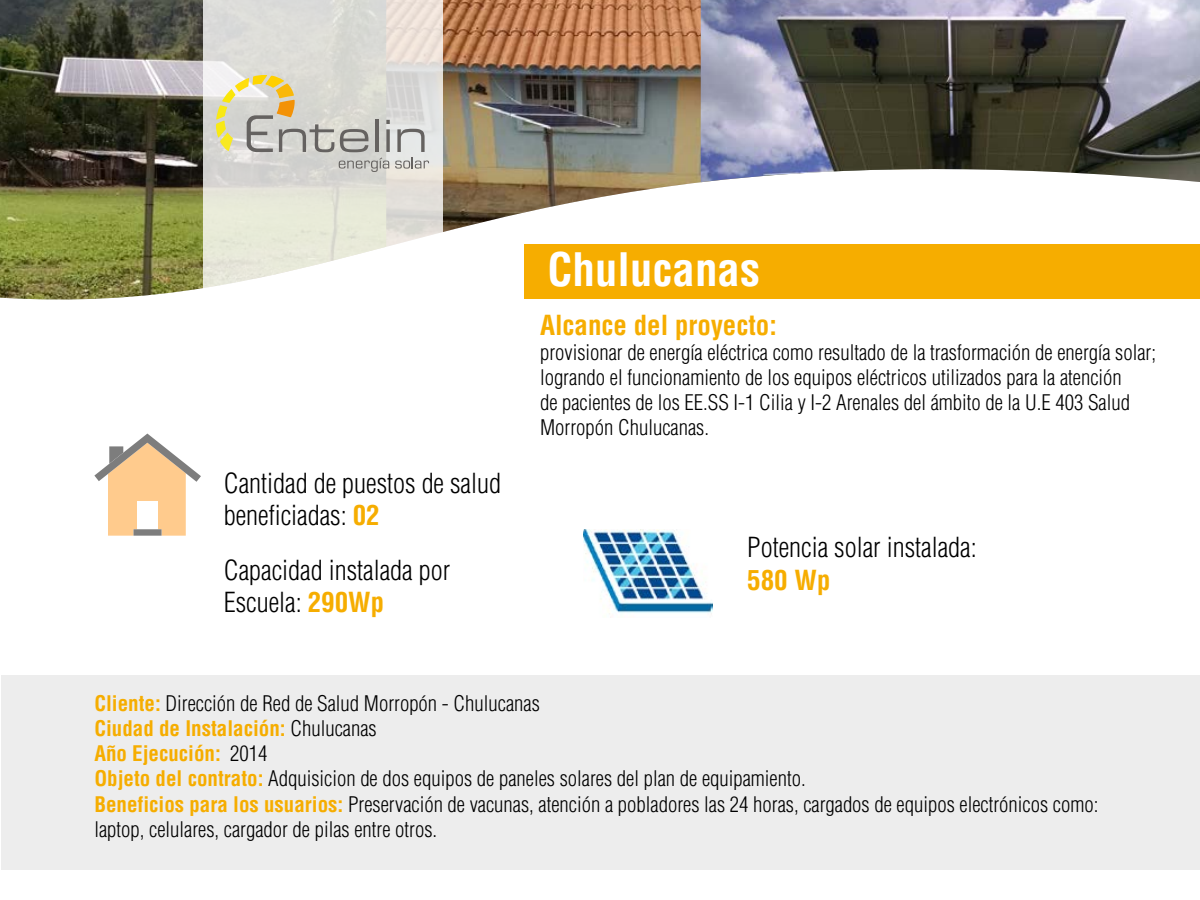
<style>
.page{position:relative;width:1200px;height:900px;background:#fff}
.page>*{position:absolute;margin:0;border:0;box-sizing:border-box;transform-origin:0 0}
.t1{font:700 condensed 45px "Helvetica";color:#fff}
.t2{font:300 condensed 27px/32.4px "Helvetica";color:#000}
.t3{font:700 condensed 27px "Helvetica";color:#f6ad00}
.t4{font:300 condensed 21px/25.2px "Helvetica";color:#000}
.s1{font-weight:700;color:#f6ad00}
</style>
<div class="page">
<img style="left:443px;top:0;width:260px;height:279px">
<img style="left:701px;top:0;width:499px;height:182px">
<img style="left:0;top:0;width:203px;height:300px">
<svg style="left:203px;top:0;width:240px;height:288px;background:#e4e4dc"></svg>
<div style="left:1px;top:675px;width:1199px;height:195px;background:#ededed"></div>
<img style="left:583px;top:529px;width:129px;height:85px">
<svg style="left:94px;top:434px;width:107px;height:102px"></svg>
<svg style="left:216px;top:75px;width:213px;height:96px;background:#d1cebf"></svg>
<div style="left:525px;top:244px;width:675px;height:55px;background:#f6ad00"></div>
<h1 class="t1" style="left:548px;top:242px;width:214px">Chulucanas</h1>
<h1 class="t1" style="left:540px;top:242px;width:214px">Chulucanas</h1>
<p class="t2" style="left:224px;top:467px;width:279px">Cantidad de puestos de salud beneficiadas: <span class="s1">02</span></p>
<p class="t2" style="left:224px;top:553px;width:228px">Capacidad instalada por<br>Escuela: <span class="s1">290Wp</span></p>
<p class="t3" style="left:540px;top:308px;width:238px">Alcance del proyecto:</p>
<p class="t4" style="left:540px;top:339px;width:618px">provisionar de energía eléctrica como resultado de la trasformación de energía solar; logrando el funcionamiento de los equipos eléctricos utilizados para la atención<br>de pacientes de los EE.SS I-1 Cilia y I-2 Arenales del ámbito de la U.E 403 Salud Morropón Chulucanas.</p>
<p class="t2" style="left:747px;top:531px;width:231px">Potencia solar instalada:</p>
<p class="t3" style="left:747px;top:563px;width:85px">580 Wp</p>
<p class="t4" style="left:94px;top:690px;width:1005px"><span class="s1">Cliente:</span> Dirección de Red de Salud Morropón - Chulucanas<br><span class="s1">Ciudad de Instalación:</span> Chulucanas<br><span class="s1">Año Ejecución:</span> 2014<br><span class="s1">Objeto del contrato:</span> Adquisicion de dos equipos de paneles solares del plan de equipamiento.<br><span class="s1">Beneficios para los usuarios:</span> Preservación de vacunas, atención a pobladores las 24 horas, cargados de equipos electrónicos como: laptop, celulares, cargador de pilas entre otros.</p>
</div>
